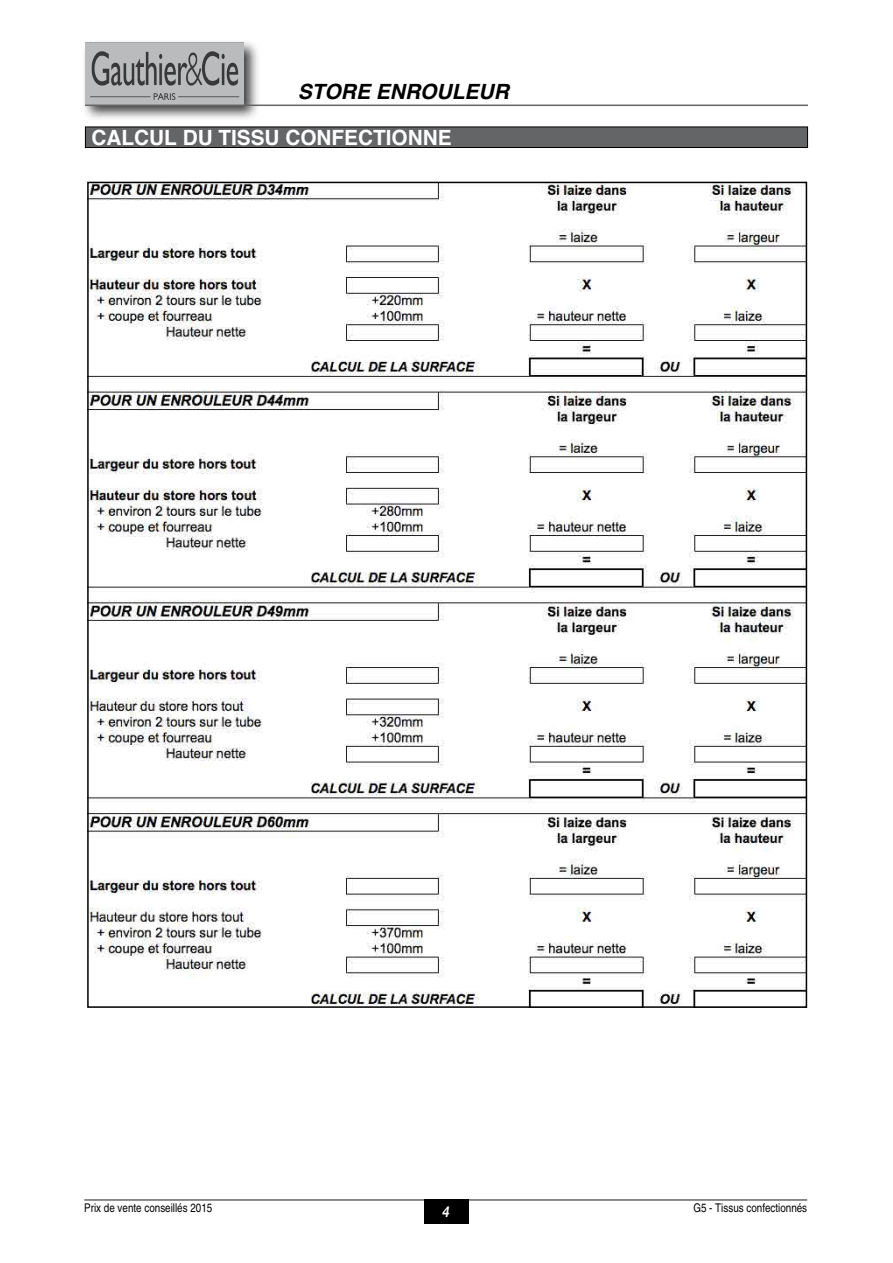
<style>
.page{position:relative;width:893px;height:1263px;background:#fff}
.page>*{position:absolute;margin:0;border:0;box-sizing:border-box;transform-origin:0 0}
.t1{font:700 21px "Helvetica";color:#fff}
.t2{font:italic 700 21px "Helvetica";color:#000}
.t3{font:italic 700 15px "Helvetica Neue";color:#fff;scale:.8 1}
.t4{font:condensed 12px "Helvetica";color:#000}
</style>
<div class="page">
<div style="left:81px;top:39px;width:179px;height:83px;background:#000;opacity:.75"></div>
<img style="left:85px;top:43px;width:158px;height:62px">
<hr style="left:85px;top:105px;width:723px;height:1px;background:#646567">
<div style="left:85px;top:127px;width:722px;height:20px;background:#646567"></div>
<div style="left:85px;top:127px;width:723px;height:21px;border:1px solid #000"></div>
<hr style="left:84px;top:1199px;width:723px;height:2px;background:#646567">
<div style="left:424px;top:1199px;width:44px;height:25px;background:#000"></div>
<img style="left:90px;top:185px;width:714px;height:820px">
<h1 class="t2" style="left:298px;top:74px;width:213px">STORE ENROULEUR</h1>
<h1 class="t1" style="left:92px;top:121px;width:361px">CALCUL DU TISSU CONFECTIONNE</h1>
<p class="t4" style="left:84px;top:1200px;width:129px">Prix de vente conseillés 2015</p>
<p class="t4" style="left:693px;top:1200px;width:115px">G5 - Tissus confectionnés</p>
<p class="t3" style="left:443px;top:1200px;width:10px">4</p>
</div>
